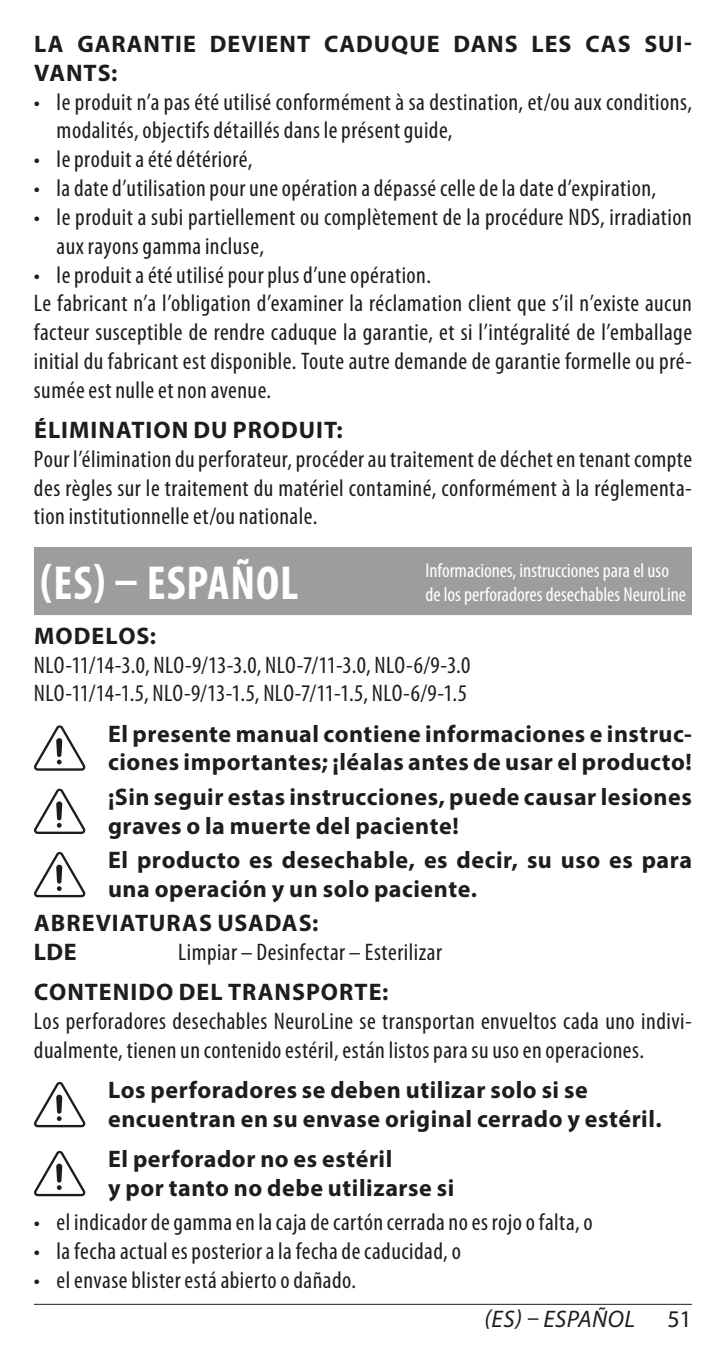
<style>
.page{position:relative;width:726px;height:1361px;background:#fff}
.page>*{position:absolute;margin:0;border:0;box-sizing:border-box;transform-origin:0 0}
.t1{font:700 condensed 48px "Myriad Pro";letter-spacing:.02em;color:#fff}
.t2{font:condensed 24px/28.8px "Myriad Pro";letter-spacing:.02em;color:#1d1d1b}
.t3{font:700 24px/28.8px "Myriad Pro";letter-spacing:.025em;color:#1d1d1b}
.t4{font:700 24px "Myriad Pro";letter-spacing:.045em;color:#1d1d1b}
.t5{font:italic 24px "Myriad Pro";letter-spacing:.02em;color:#1d1d1b}
.t6{font:24px "Myriad Pro";color:#1d1d1b}
.t7{font:condensed 20px/24px "Myriad Pro";color:#fff}
</style>
<div class="page">
<hr style="left:34px;top:1303px;width:658px;height:2px;background:#1d1d1b">
<div style="left:34px;top:547px;width:658px;height:68px;background:#9d9d9d"></div>
<svg style="left:34px;top:725px;width:51px;height:46px"></svg>
<svg style="left:34px;top:788px;width:51px;height:46px"></svg>
<svg style="left:34px;top:852px;width:51px;height:45px"></svg>
<svg style="left:34px;top:1082px;width:51px;height:45px"></svg>
<svg style="left:34px;top:1151px;width:51px;height:45px"></svg>
<p class="t3" style="left:34px;top:29px;width:659px">LA GARANTIE DEVIENT CADUQUE DANS LES CAS SUI-<br>VANTS:</p>
<p class="t2" style="left:57px;top:88px;width:637px;text-indent:-23px">• le produit n’a pas été utilisé conformément à sa destination, et/ou aux conditions, modalités, objectifs détaillés dans le présent guide,</p>
<p class="t2" style="left:34px;top:145px;width:220px">• le produit a été détérioré,</p>
<p class="t2" style="left:34px;top:174px;width:623px">• la date d’utilisation pour une opération a dépassé celle de la date d’expiration,</p>
<p class="t2" style="left:57px;top:203px;width:636px;text-indent:-23px">• le produit a subi partiellement ou complètement de la procédure NDS, irradiation aux rayons gamma incluse,</p>
<p class="t2" style="left:34px;top:261px;width:659px">• le produit a été utilisé pour plus d’une opération.<br>Le fabricant n’a l’obligation d’examiner la réclamation client que s’il n’existe aucun facteur susceptible de rendre caduque la garantie, et si l’intégralité de l’emballage initial du fabricant est disponible. Toute autre demande de garantie formelle ou pré&shy;sumée est nulle et non avenue.</p>
<p class="t3" style="left:34px;top:415px;width:310px">ÉLIMINATION DU PRODUIT:</p>
<p class="t2" style="left:34px;top:445px;width:659px;text-align:justify">Pour l’élimination du perforateur, procéder au traitement de déchet en tenant compte des règles sur le traitement du matériel contaminé, conformément à la réglementa&shy;tion institutionnelle et/ou nationale.</p>
<h1 class="t1" style="left:40px;top:556px;width:260px">(ES) – ESPAÑOL</h1>
<p class="t7" style="left:425px;top:558px;width:262px">Informaciones, instrucciones para el uso de los perforadores desechables NeuroLine</p>
<p class="t4" style="left:34px;top:620px;width:123px">MODELOS:</p>
<p class="t2" style="left:34px;top:651px;width:438px">NLO-11/14-3.0, NLO-9/13-3.0, NLO-7/11-3.0, NLO-6/9-3.0<br>NLO-11/14-1.5, NLO-9/13-1.5, NLO-7/11-1.5, NLO-6/9-1.5</p>
<p class="t3" style="left:108px;top:718px;width:585px">El presente manual contiene informaciones e instruc&shy;ciones importantes; ¡léalas antes de usar el producto!</p>
<p class="t3" style="left:108px;top:781px;width:585px">¡Sin seguir estas instrucciones, puede causar lesiones graves o la muerte del paciente!</p>
<p class="t3" style="left:108px;top:845px;width:585px">El producto es desechable, es decir, su uso es para una operación y un solo paciente.</p>
<p class="t3" style="left:34px;top:908px;width:286px">ABREVIATURAS USADAS:<br>LDE</p>
<p class="t2" style="left:178px;top:938px;width:265px">Limpiar – Desinfectar – Esterilizar</p>
<p class="t4" style="left:34px;top:976px;width:356px">CONTENIDO DEL TRANSPORTE:</p>
<p class="t2" style="left:34px;top:1007px;width:659px">Los perforadores desechables NeuroLine se transportan envueltos cada uno indivi&shy;dualmente, tienen un contenido estéril, están listos para su uso en operaciones.</p>
<p class="t3" style="left:108px;top:1075px;width:555px">Los perforadores se deben utilizar solo si se encuentran en su envase original cerrado y estéril.</p>
<p class="t3" style="left:108px;top:1144px;width:348px">El perforador no es estéril<br>y por tanto no debe utilizarse si</p>
<p class="t2" style="left:34px;top:1208px;width:560px">• el indicador de gamma en la caja de cartón cerrada no es rojo o falta, o</p>
<p class="t2" style="left:34px;top:1237px;width:428px">• la fecha actual es posterior a la fecha de caducidad, o</p>
<p class="t2" style="left:34px;top:1266px;width:324px">• el envase blister está abierto o dañado.</p>
<p class="t5" style="left:484px;top:1303px;width:152px">(ES) – ESPAÑOL</p>
<p class="t6" style="left:667px;top:1303px;width:26px">51</p>
</div>
